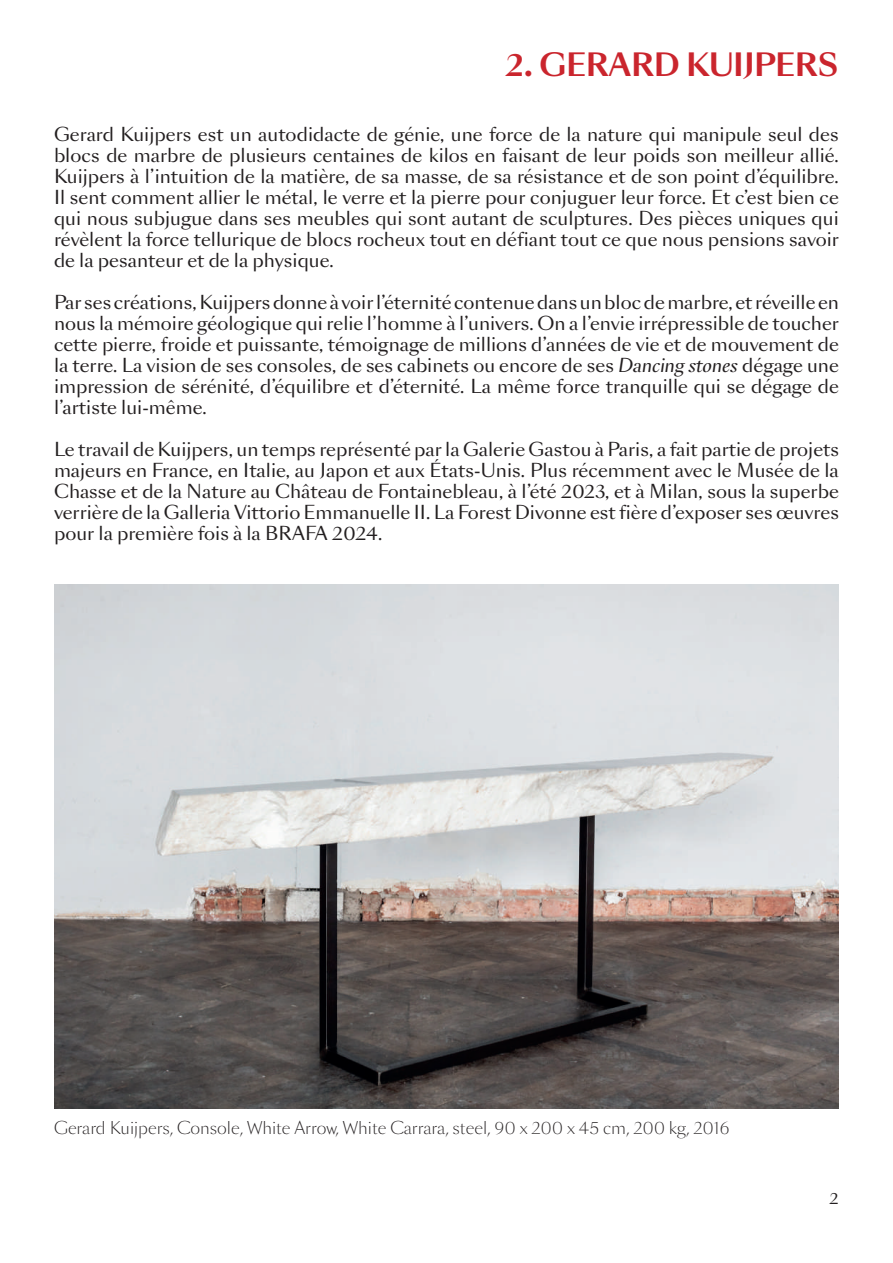
<style>
.page{position:relative;width:893px;height:1263px;background:#fff}
.page>*{position:absolute;margin:0;border:0;box-sizing:border-box;transform-origin:0 0}
.t1{font:700 30px "Sang Bleu Sans";letter-spacing:-.01em;color:#ca252d}
.t2{font:18px/21px "Sang Bleu Sans";color:#231f20;text-align:justify}
.t3{font:300 16.5px "Sang Bleu Sans";color:#231f20}
.t4{font:15px "Sang Bleu Sans";color:#231f20}
.s1{font-style:italic}
</style>
<div class="page">
<img style="left:54px;top:585px;width:785px;height:523px">
<h1 class="t1" style="left:506px;top:45px;width:335px">2. GERARD KUIJPERS</h1>
<p class="t2" style="left:54px;top:124px;width:786px">Gerard Kuijpers est un autodidacte de génie, une force de la nature qui manipule seul des blocs de marbre de plusieurs centaines de kilos en faisant de leur poids son meilleur allié.<br>Kuijpers à l’intuition de la matière, de sa masse, de sa résistance et de son point d’équilibre.<br>Il sent comment allier le métal, le verre et la pierre pour conjuguer leur force. Et c’est bien ce qui nous subjugue dans ses meubles qui sont autant de sculptures. Des pièces uniques qui révèlent la force tellurique de blocs rocheux tout en défiant tout ce que nous pensions savoir de la pesanteur et de la physique.</p>
<p class="t2" style="left:54px;top:292px;width:786px">Par ses créations, Kuijpers donne à voir l’éternité contenue dans un bloc de marbre, et réveille en nous la mémoire géologique qui relie l’homme à l’univers. On a l’envie irrépressible de toucher cette pierre, froide et puissante, témoignage de millions d’années de vie et de mouvement de la terre. La vision de ses consoles, de ses cabinets ou encore de ses <span class="s1">Dancing stones</span> dégage une impression de sérénité, d’équilibre et d’éternité. La même force tranquille qui se dégage de l’artiste lui-même.</p>
<p class="t2" style="left:54px;top:439px;width:787px">Le travail de Kuijpers, un temps représenté par la Galerie Gastou à Paris, a fait partie de projets majeurs en France, en Italie, au Japon et aux États-Unis. Plus récemment avec le Musée de la Chasse et de la Nature au Château de Fontainebleau, à l’été 2023, et à Milan, sous la superbe verrière de la Galleria Vittorio Emmanuelle II. La Forest Divonne est fière d’exposer ses œuvres pour la première fois à la BRAFA 2024.</p>
<p class="t3" style="left:54px;top:1118px;width:677px">Gerard Kuijpers, Console, White Arrow, White Carrara, steel, 90 x 200 x 45 cm, 200 kg, 2016</p>
<p class="t4" style="left:830px;top:1188px;width:11px">2</p>
</div>
